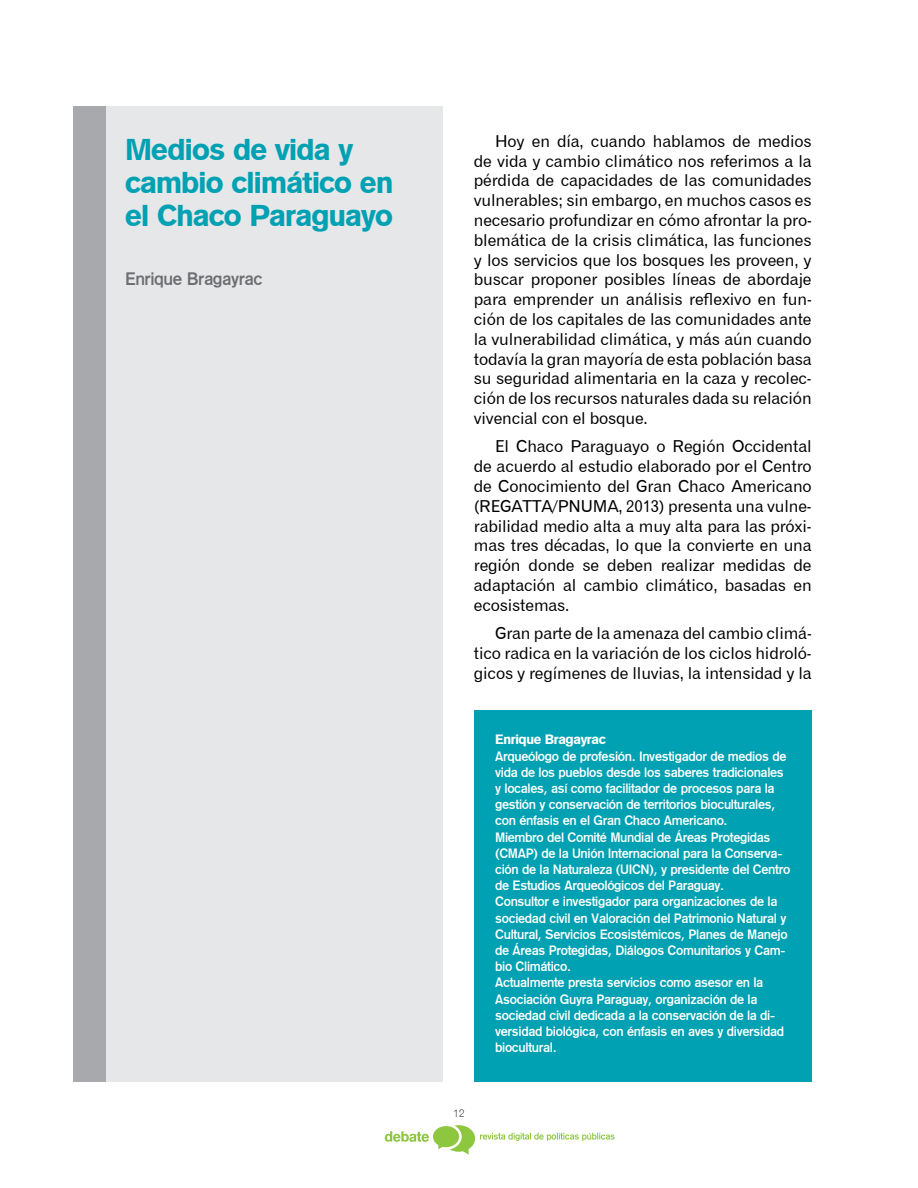
<style>
.page{position:relative;width:918px;height:1188px;background:#fff}
.page>*{position:absolute;margin:0;border:0;box-sizing:border-box;transform-origin:0 0}
.t1{font:30px/33px "Gothic 725 BT Black A";letter-spacing:-.025em;color:#00a1b2}
.t2{font:18px "Gothic 725 BT Bold A";letter-spacing:-.025em;color:#6d6e71}
.t3{font:16.5px/19.8px "Gothic 720 BT Roman B";letter-spacing:-.01em;color:#000;text-align:justify}
.t4{font:13.5px/16.2px "Gothic 725 BT Bold A";letter-spacing:-.025em;color:#fff}
.t5{font:13.5px "Gothic 725 BT Black A";letter-spacing:-.025em;color:#fff}
.t6{font:10.5px "Gothic 720 BT Light B";color:#000}
</style>
<div class="page">
<svg style="left:385px;top:1125px;width:230px;height:29px"></svg>
<div style="left:106px;top:106px;width:337px;height:976px;background:#e6e7e8"></div>
<div style="left:73px;top:106px;width:33px;height:976px;background:#a7a9ac"></div>
<div style="left:474px;top:710px;width:338px;height:372px;background:#00a1b2"></div>
<h1 class="t1" style="left:125px;top:132px;width:270px">Medios de vida y cambio climático en el Chaco Paraguayo</h1>
<p class="t2" style="left:125px;top:269px;width:139px">Enrique Bragayrac</p>
<p class="t3" style="left:474px;top:131px;width:339px;text-indent:21px">Hoy en día, cuando hablamos de medios de vida y cambio climático nos referimos a la pérdida de capacidades de las comunidades vulnerables; sin embargo, en muchos casos es necesario profundizar en cómo afrontar la pro&shy;blemática de la crisis climática, las funciones y los servicios que los bosques les proveen, y buscar proponer posibles líneas de abordaje para emprender un análisis reflexivo en fun&shy;ción de los capitales de las comunidades ante la vulnerabilidad climática, y más aún cuando todavía la gran mayoría de esta población basa su seguridad alimentaria en la caza y recolec&shy;ción de los recursos naturales dada su relación vivencial con el bosque.</p>
<p class="t3" style="left:474px;top:436px;width:339px;text-indent:21px">El Chaco Paraguayo o Región Occidental de acuerdo al estudio elaborado por el Centro de Conocimiento del Gran Chaco Americano (REGATTA/PNUMA, 2013) presenta una vulne&shy;rabilidad medio alta a muy alta para las próxi&shy;mas tres décadas, lo que la convierte en una región donde se deben realizar medidas de adaptación al cambio climático, basadas en ecosistemas.</p>
<p class="t3" style="left:474px;top:623px;width:339px;text-indent:21px">Gran parte de la amenaza del cambio climá&shy;tico radica en la variación de los ciclos hidroló&shy;gicos y regímenes de lluvias, la intensidad y la</p>
<p class="t5" style="left:495px;top:731px;width:112px">Enrique Bragayrac</p>
<p class="t4" style="left:495px;top:748px;width:297px">Arqueólogo de profesión. Investigador de medios de vida de los pueblos desde los saberes tradicionales y locales, así como facilitador de procesos para la gestión y conservación de territorios bioculturales, con énfasis en el Gran Chaco Americano.<br>Miembro del Comité Mundial de Áreas Protegidas (CMAP) de la Unión Internacional para la Conserva&shy;ción de la Naturaleza (UICN), y presidente del Centro de Estudios Arqueológicos del Paraguay.<br>Consultor e investigador para organizaciones de la sociedad civil en Valoración del Patrimonio Natural y Cultural, Servicios Ecosistémicos, Planes de Manejo de Áreas Protegidas, Diálogos Comunitarios y Cam&shy;bio Climático.<br>Actualmente presta servicios como asesor en la Asociación Guyra Paraguay, organización de la sociedad civil dedicada a la conservación de la di&shy;versidad biológica, con énfasis en aves y diversidad biocultural.</p>
<p class="t6" style="left:454px;top:1107px;width:12px">12</p>
</div>
